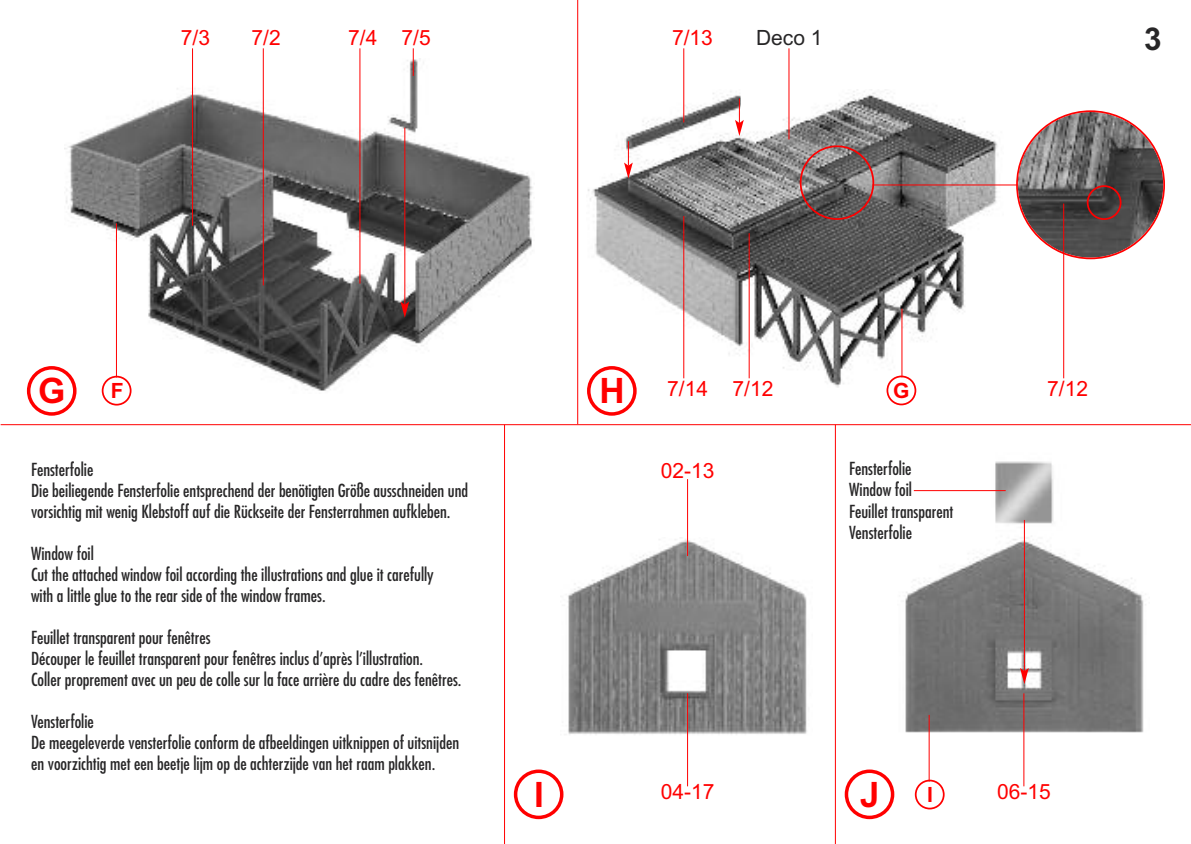
<style>
.page{position:relative;width:1191px;height:844px;background:#fff}
.page>*{position:absolute;margin:0;border:0;box-sizing:border-box;transform-origin:0 0}
.t1{font:700 35px "Arial";color:#f00}
.t2{font:700 31.5px "Arial";color:#272627}
.t3{font:21px "Arial";color:#f00}
.t4{font:21px "Arial";color:#272627}
.t5{font:700 21px "Arial";color:#f00}
.t6{font:condensed 17.5px/21px "Futura Std";color:#272627}
</style>
<div class="page">
<hr style="left:577px;top:0;width:1px;height:424px;background:#f00">
<hr style="left:504px;top:424px;width:1px;height:419px;background:#f00">
<hr style="left:835px;top:424px;width:1px;height:419px;background:#f00">
<hr style="left:1px;top:424px;width:1190px;height:1px;background:#f00">
<img style="left:64px;top:59px;width:469px;height:334px">
<img style="left:588px;top:89px;width:415px;height:298px">
<svg style="left:413px;top:48px;width:1px;height:28px"></svg>
<hr style="left:192px;top:48px;width:1px;height:178px;background:#f00">
<hr style="left:359px;top:48px;width:1px;height:235px;background:#f00">
<hr style="left:116px;top:223px;width:1px;height:154px;background:#f00">
<hr style="left:901px;top:308px;width:1px;height:69px;background:#f00">
<hr style="left:263px;top:48px;width:1px;height:237px;background:#f00">
<hr style="left:683px;top:48px;width:1px;height:74px;background:#f00">
<hr style="left:683px;top:216px;width:1px;height:162px;background:#f00">
<hr style="left:748px;top:233px;width:1px;height:145px;background:#f00">
<hr style="left:788px;top:48px;width:1px;height:91px;background:#f00">
<hr style="left:872px;top:184px;width:147px;height:1px;background:#f00">
<hr style="left:404px;top:128px;width:1px;height:176px;background:#f00">
<svg style="left:400px;top:301px;width:9px;height:16px"></svg>
<svg style="left:799px;top:145px;width:75px;height:75px;background:#776565"></svg>
<svg style="left:1016px;top:110px;width:149px;height:149px"></svg>
<img style="left:568px;top:538px;width:239px;height:200px">
<img style="left:905px;top:461px;width:241px;height:277px">
<svg style="left:27px;top:366px;width:50px;height:49px"></svg>
<svg style="left:102px;top:375px;width:29px;height:30px"></svg>
<svg style="left:587px;top:366px;width:49px;height:49px"></svg>
<svg style="left:514px;top:769px;width:49px;height:50px"></svg>
<svg style="left:844px;top:769px;width:50px;height:50px"></svg>
<svg style="left:886px;top:375px;width:30px;height:30px"></svg>
<svg style="left:915px;top:779px;width:29px;height:30px"></svg>
<hr style="left:1024px;top:520px;width:1px;height:150px;background:#f00">
<svg style="left:1020px;top:667px;width:8px;height:17px"></svg>
<svg style="left:624px;top:141px;width:9px;height:38px"></svg>
<svg style="left:735px;top:98px;width:9px;height:38px"></svg>
<hr style="left:1063px;top:203px;width:1px;height:175px;background:#f00">
<hr style="left:913px;top:490px;width:92px;height:1px;background:#f00">
<hr style="left:687px;top:479px;width:1px;height:77px;background:#f00">
<hr style="left:687px;top:693px;width:1px;height:93px;background:#f00">
<hr style="left:1023px;top:693px;width:1px;height:93px;background:#f00">
<hr style="left:928px;top:714px;width:1px;height:67px;background:#f00">
<p class="t3" style="left:181px;top:25px;width:31px">7/3</p>
<p class="t3" style="left:252px;top:25px;width:31px">7/2</p>
<p class="t3" style="left:348px;top:25px;width:84px">7/4 7/5</p>
<p class="t3" style="left:672px;top:25px;width:42px">7/13</p>
<h2 class="t2" style="left:1144px;top:20px;width:19px">3</h2>
<p class="t4" style="left:756px;top:25px;width:68px">Deco 1</p>
<h1 class="t1" style="left:38px;top:370px;width:29px">G</h1>
<p class="t5" style="left:111px;top:378px;width:14px">F</p>
<h1 class="t1" style="left:599px;top:370px;width:27px">H</h1>
<p class="t6" style="left:31px;top:459px;width:439px">Fensterfolie<br>Die beiliegende Fensterfolie entsprechend der benötigten Größe ausschneiden und vorsichtig mit wenig Klebstoff auf die Rückseite der Fensterrahmen aufkleben.</p>
<p class="t6" style="left:31px;top:543px;width:404px">Window foil<br>Cut the attached window foil according the illustrations and glue it carefully with a little glue to the rear side of the window frames.</p>
<p class="t6" style="left:31px;top:627px;width:432px">Feuillet transparent pour fenêtres<br>Découper le feuillet transparent pour fenêtres inclus d’après l’illustration.<br>Coller proprement avec un peu de colle sur la face arrière du cadre des fenêtres.</p>
<p class="t6" style="left:31px;top:711px;width:429px">Vensterfolie<br>De meegeleverde vensterfolie conform de afbeeldingen uitknippen of uitsnijden en voorzichtig met een beetje lijm op de achterzijde van het raam plakken.</p>
<p class="t3" style="left:667px;top:376px;width:108px">7/14 7/12</p>
<p class="t3" style="left:1047px;top:376px;width:42px">7/12</p>
<p class="t5" style="left:893px;top:378px;width:18px">G</p>
<p class="t3" style="left:660px;top:458px;width:55px">02-13</p>
<p class="t6" style="left:849px;top:459px;width:106px">Fensterfolie<br>Window foil<br>Feuillet transparent<br>Vensterfolie</p>
<h1 class="t1" style="left:534px;top:773px;width:11px">I</h1>
<h1 class="t1" style="left:860px;top:773px;width:21px">J</h1>
<p class="t3" style="left:660px;top:779px;width:55px">04-17</p>
<p class="t3" style="left:997px;top:779px;width:55px">06-15</p>
<p class="t5" style="left:927px;top:782px;width:7px">I</p>
</div>
